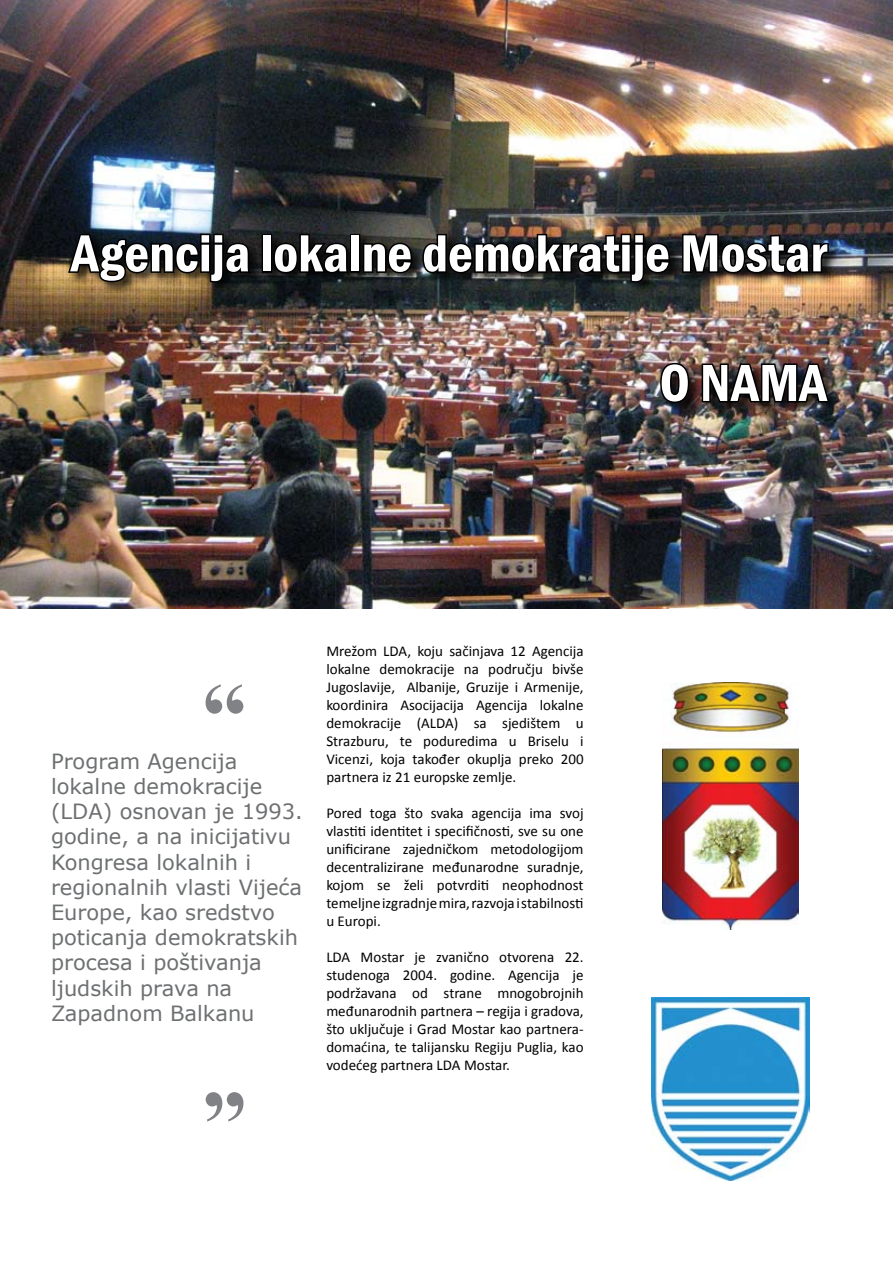
<style>
.page{position:relative;width:893px;height:1263px;background:#fff}
.page>*{position:absolute;margin:0;border:0;box-sizing:border-box;transform-origin:0 0}
.t1{font:700 90px "Times New Roman";color:#808285}
.t2{font:600 condensed 54px "Franklin Gothic";color:#fff}
.t3{font:21px/25.2px "Verdana";color:#6d6f71}
.t4{font:15px/18px "Calibri";color:#000;text-align:justify}
</style>
<div class="page">
<img style="left:0;top:0;width:893px;height:608px">
<div style="left:67px;top:233px;width:826px;height:231px;background:#000;opacity:.75"></div>
<svg style="left:66px;top:230px;width:187px;height:54px;background:#21201c"></svg>
<div style="left:262px;top:234px;width:10px;height:39px;border:3px solid #000"></div>
<svg style="left:272px;top:232px;width:79px;height:44px;background:#0e0e0f"></svg>
<div style="left:350px;top:234px;width:10px;height:39px;border:3px solid #000"></div>
<svg style="left:361px;top:240px;width:53px;height:35px;background:#131311"></svg>
<svg style="left:421px;top:232px;width:251px;height:52px;background:#1e1d1c"></svg>
<svg style="left:680px;top:214px;width:150px;height:62px;background:#262322"></svg>
<svg style="left:659px;top:361px;width:32px;height:43px"></svg>
<img style="left:700px;top:344px;width:131px;height:61px">
<img style="left:651px;top:997px;width:158px;height:183px">
<img style="left:662px;top:682px;width:137px;height:247px">
<h2 class="t2" style="left:71px;top:217px;width:757px">Agencija lokalne demokratije Mostar</h2>
<h2 class="t2" style="left:660px;top:347px;width:169px">O NAMA</h2>
<h1 class="t1" style="left:202px;top:653px;width:46px">“</h1>
<p class="t3" style="left:51px;top:748px;width:253px">Program Agencija lokalne demokracije (LDA) osnovan je 1993. godine, a na inicijativu<br>Kongresa lokalnih i regionalnih vlasti Vijeća<br>Europe, kao sredstvo poticanja demokratskih procesa i poštivanja ljudskih prava na<br>Zapadnom Balkanu</p>
<h1 class="t1" style="left:247px;top:1153px;width:46px;rotate:-180deg">“</h1>
<p class="t4" style="left:326px;top:641px;width:259px">Mrežom LDA, koju sačinjava 12 Agencija lokalne demokracije na području bivše Jugoslavije, Albanije, Gruzije i Armenije, koordinira Asocijacija Agencija lokalne demokracije (ALDA) sa sjedištem u Strazburu, te poduredima u Briselu i Vicenzi, koja također okuplja preko 200 partnera iz 21 europske zemlje.</p>
<p class="t4" style="left:326px;top:803px;width:259px">Pored toga što svaka agencija ima svoj vlastiti identitet i specifičnosti, sve su one unificirane zajedničkom metodologijom decentralizirane međunarodne suradnje, kojom se želi potvrditi neophodnost temeljne izgradnje mira, razvoja i stabilnosti u Europi.</p>
<p class="t4" style="left:326px;top:947px;width:259px">LDA Mostar je zvanično otvorena 22. studenoga 2004. godine. Agencija je podržavana od strane mnogobrojnih međunarodnih partnera – regija i gradova, što uključuje i Grad Mostar kao partnera&shy;domaćina, te talijansku Regiju Puglia, kao vodećeg partnera LDA Mostar.</p>
</div>
